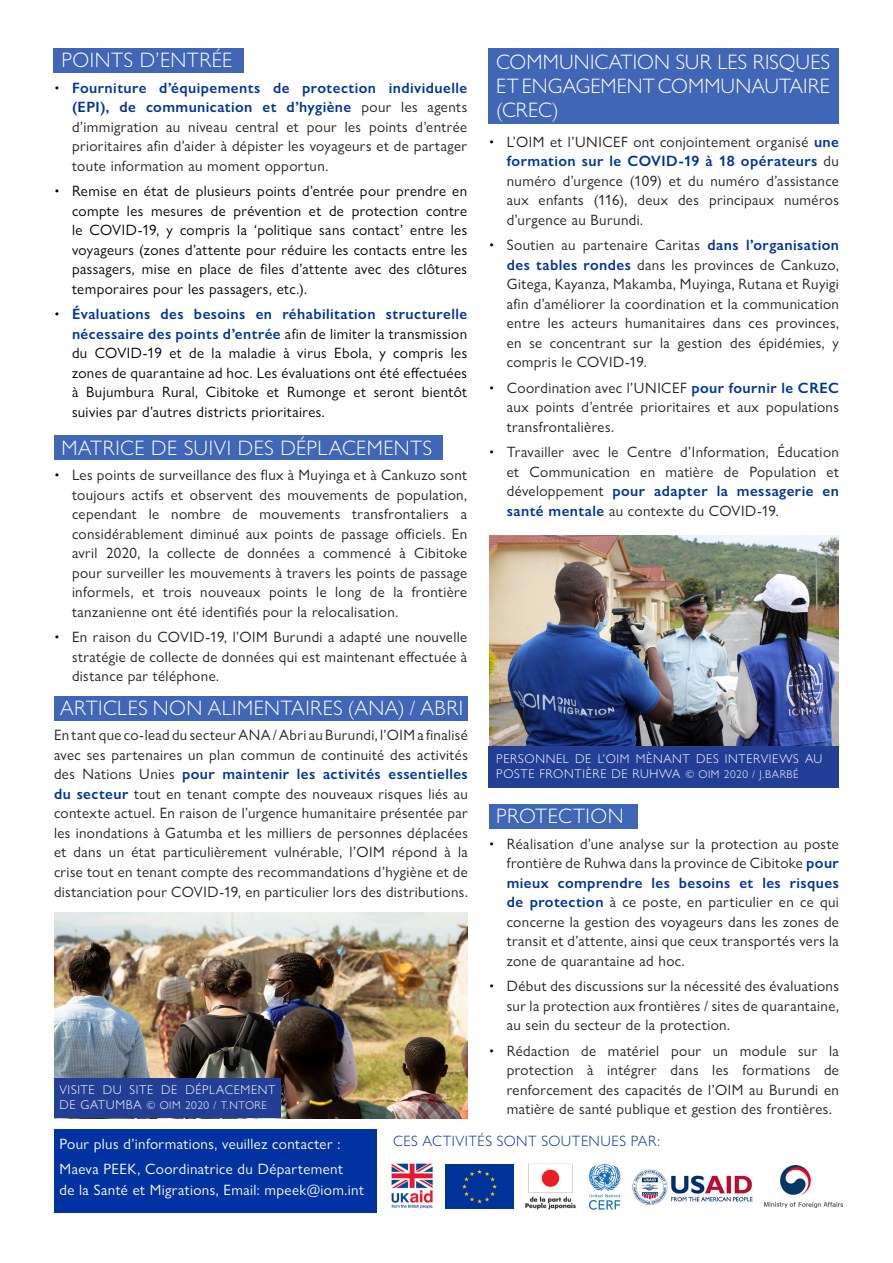
<style>
.page{position:relative;width:893px;height:1263px;background:#fff}
.page>*{position:absolute;margin:0;border:0;box-sizing:border-box;transform-origin:0 0}
.Paragraph_Style_1{font:300 21px/24px "Gill Sans Nova";letter-spacing:.01em;color:#fff;text-align:justify}
.Paragraph_Style_1-2{font:15px/19.5px "Gill Sans Nova";letter-spacing:.025em;color:#231f20;text-align:justify}
.t1{font:15px/19.5px "Gill Sans Nova";letter-spacing:.025em;color:#000;text-align:justify}
.t2{font:15px "Gill Sans Nova";letter-spacing:.025em;color:#fff}
.Paragraph_Style_2{font:300 15px "Gill Sans Nova";letter-spacing:.03em;color:#0033a0}
.t3{font:300 12.75px/15px "Gill Sans Nova";letter-spacing:.05em;color:#fff}
.t4{font:300 11.25px "Gill Sans Nova";letter-spacing:.05em;color:#fff}
.s1{font-weight:300;color:#000}
.s2{font-weight:600;color:#0033a0}
.s3{font-weight:300}
.s4{font-size:12.75px}
.s5{font-size:11.25px}
</style>
<div class="page">
<img style="left:54px;top:913px;width:414px;height:205px">
<div style="left:54px;top:1078px;width:227px;height:40px;background:#223f95"></div>
<div style="left:489px;top:805px;width:148px;height:24px;background:#4066b8"></div>
<div style="left:54px;top:48px;width:190px;height:24px;background:#4066b8"></div>
<div style="left:489px;top:49px;width:350px;height:75px;background:#4066b8"></div>
<img style="left:489px;top:535px;width:350px;height:211px">
<div style="left:489px;top:746px;width:350px;height:41px;background:#223f95"></div>
<div style="left:54px;top:435px;width:389px;height:24px;background:#4066b8"></div>
<div style="left:54px;top:696px;width:414px;height:24px;background:#4066b8"></div>
<div style="left:54px;top:1129px;width:322px;height:84px;background:#0033a1"></div>
<img style="left:391px;top:1163px;width:42px;height:46px">
<img style="left:589px;top:1164px;width:32px;height:46px">
<svg style="left:525px;top:1163px;width:51px;height:47px"></svg>
<div style="left:446px;top:1164px;width:67px;height:45px;background:#039"></div>
<img style="left:632px;top:1169px;width:121px;height:36px">
<img style="left:765px;top:1166px;width:78px;height:41px">
<p class="Paragraph_Style_1" style="left:62px;top:48px;width:172px">POINTS D’ENTRÉE</p>
<p class="Paragraph_Style_1-2" style="left:72px;top:78px;width:397px;text-indent:-18px"><span class="s1">•</span> <span class="s2">Fourniture d’équipements de protection individuelle (EPI), de communication et d’hygiène</span> pour les agents d’immigration au niveau central et pour les points d’entrée prioritaires afin d’aider à dépister les voyageurs et de partager toute information au moment opportun.</p>
<p class="t1" style="left:72px;top:181px;width:397px;text-indent:-18px"><span class="s3">•</span> Remise en état de plusieurs points d’entrée pour prendre en compte les mesures de prévention et de protection contre le COVID-19, y compris la ‘politique sans contact’ entre les voyageurs (zones d’attente pour réduire les contacts entre les passagers, mise en place de files d’attente avec des clôtures temporaires pour les passagers, etc.).</p>
<p class="t1" style="left:72px;top:304px;width:397px;text-indent:-18px"><span class="s3">•</span> <span class="s2">Évaluations des besoins en réhabilitation structurelle nécessaire des points d’entrée</span> afin de limiter la transmission du COVID-19 et de la maladie à virus Ebola, y compris les zones de quarantaine ad hoc. Les évaluations ont été effectuées à Bujumbura Rural, Cibitoke et Rumonge et seront bientôt suivies par d’autres districts prioritaires.</p>
<p class="Paragraph_Style_1" style="left:62px;top:435px;width:372px">MATRICE DE SUIVI DES DÉPLACEMENTS</p>
<p class="Paragraph_Style_1-2" style="left:72px;top:465px;width:397px;text-indent:-18px"><span class="s1">•</span> Les points de surveillance des flux à Muyinga et à Cankuzo sont toujours actifs et observent des mouvements de population, cependant le nombre de mouvements transfrontaliers a considérablement diminué aux points de passage officiels. En avril 2020, la collecte de données a commencé à Cibitoke pour surveiller les mouvements à travers les points de passage informels, et trois nouveaux points le long de la frontière tanzanienne ont été identifiés pour la relocalisation.</p>
<p class="Paragraph_Style_1-2" style="left:72px;top:627px;width:397px;text-indent:-18px"><span class="s1">•</span> En raison du COVID-19, l’OIM Burundi a adapté une nouvelle stratégie de collecte de données qui est maintenant effectuée à distance par téléphone.</p>
<p class="Paragraph_Style_1" style="left:60px;top:696px;width:405px">ARTICLES NON ALIMENTAIRES (ANA) / ABRI</p>
<p class="Paragraph_Style_1-2" style="left:54px;top:725px;width:415px">En tant que co-lead du secteur ANA / Abri au Burundi, l’OIM a finalisé avec ses partenaires un plan commun de continuité des activités des Nations Unies <span class="s2">pour maintenir les activités essentielles du secteur</span> tout en tenant compte des nouveaux risques liés au contexte actuel. En raison de l’urgence humanitaire présentée par les inondations à Gatumba et les milliers de personnes déplacées et dans un état particulièrement vulnérable, l’OIM répond à la crise tout en tenant compte des recommandations d’hygiène et de distanciation pour COVID-19, en particulier lors des distributions.</p>
<p class="t3" style="left:59px;top:1082px;width:218px">VISITE DU SITE DE DÉPLACEMENT</p>
<p class="t4" style="left:59px;top:1098px;width:209px"><span class="s4">DE GATUMBA</span> © OIM 2020 / T.NTORE</p>
<p class="Paragraph_Style_1" style="left:496px;top:49px;width:335px">COMMUNICATION SUR LES RISQUES ET ENGAGEMENT COMMUNAUTAIRE (CREC)</p>
<p class="Paragraph_Style_1-2" style="left:507px;top:132px;width:334px;text-indent:-18px"><span class="s1">•</span> L’OIM et l’UNICEF ont conjointement organisé <span class="s2">une formation sur le COVID-19 à 18 opérateurs</span> du numéro d’urgence (109) et du numéro d’assistance aux enfants (116), deux des principaux numéros d’urgence au Burundi.</p>
<p class="Paragraph_Style_1-2" style="left:507px;top:235px;width:334px;text-indent:-18px"><span class="s1">•</span> Soutien au partenaire Caritas <span class="s2">dans l’organisation des tables rondes</span> dans les provinces de Cankuzo, Gitega, Kayanza, Makamba, Muyinga, Rutana et Ruyigi afin d’améliorer la coordination et la communication entre les acteurs humanitaires dans ces provinces, en se concentrant sur la gestion des épidémies, y compris le COVID-19.</p>
<p class="Paragraph_Style_1-2" style="left:507px;top:378px;width:334px;text-indent:-18px"><span class="s1">•</span> Coordination avec l’UNICEF <span class="s2">pour fournir le CREC </span>aux points d’entrée prioritaires et aux populations transfrontalières.</p>
<p class="Paragraph_Style_1-2" style="left:507px;top:442px;width:334px;text-indent:-18px"><span class="s1">•</span> Travailler avec le Centre d’Information, Éducation et Communication en matière de Population et développement <span class="s2">pour adapter la messagerie en santé mentale</span> au contexte du COVID-19.</p>
<p class="t3" style="left:496px;top:751px;width:328px">PERSONNEL DE L’OIM MÈNANT DES INTERVIEWS AU<br>POSTE FRONTIÈRE DE RUHWA <span class="s5">© OIM 2020 / J.BARBÉ</span></p>
<p class="Paragraph_Style_1" style="left:496px;top:804px;width:129px">PROTECTION</p>
<p class="Paragraph_Style_1-2" style="left:507px;top:833px;width:334px;text-indent:-18px"><span class="s1">•</span> Réalisation d’une analyse sur la protection au poste frontière de Ruhwa dans la province de Cibitoke <span class="s2">pour mieux comprendre les besoins et les risques de protection</span> à ce poste, en particulier en ce qui concerne la gestion des voyageurs dans les zones de transit et d’attente, ainsi que ceux transportés vers la zone de quarantaine ad hoc.</p>
<p class="Paragraph_Style_1-2" style="left:507px;top:976px;width:334px;text-indent:-18px"><span class="s1">•</span> Début des discussions sur la nécessité des évaluations sur la protection aux frontières / sites de quarantaine, au sein du secteur de la protection.</p>
<p class="Paragraph_Style_1-2" style="left:507px;top:1040px;width:334px;text-indent:-18px"><span class="s1">•</span> Rédaction de matériel pour un module sur la protection à intégrer dans les formations de renforcement des capacités de l’OIM au Burundi en matière de santé publique et gestion des frontières.</p>
<p class="t2" style="left:59px;top:1135px;width:282px">Pour plus d’informations, veuillez contacter :</p>
<p class="t2" style="left:59px;top:1160px;width:285px">Maeva PEEK, Coordinatrice du Département</p>
<p class="t2" style="left:59px;top:1181px;width:306px">de la Santé et Migrations, Email: mpeek@iom.int</p>
<p class="Paragraph_Style_2" style="left:393px;top:1132px;width:268px">CES ACTIVITÉS SONT SOUTENUES PAR:</p>
</div>
